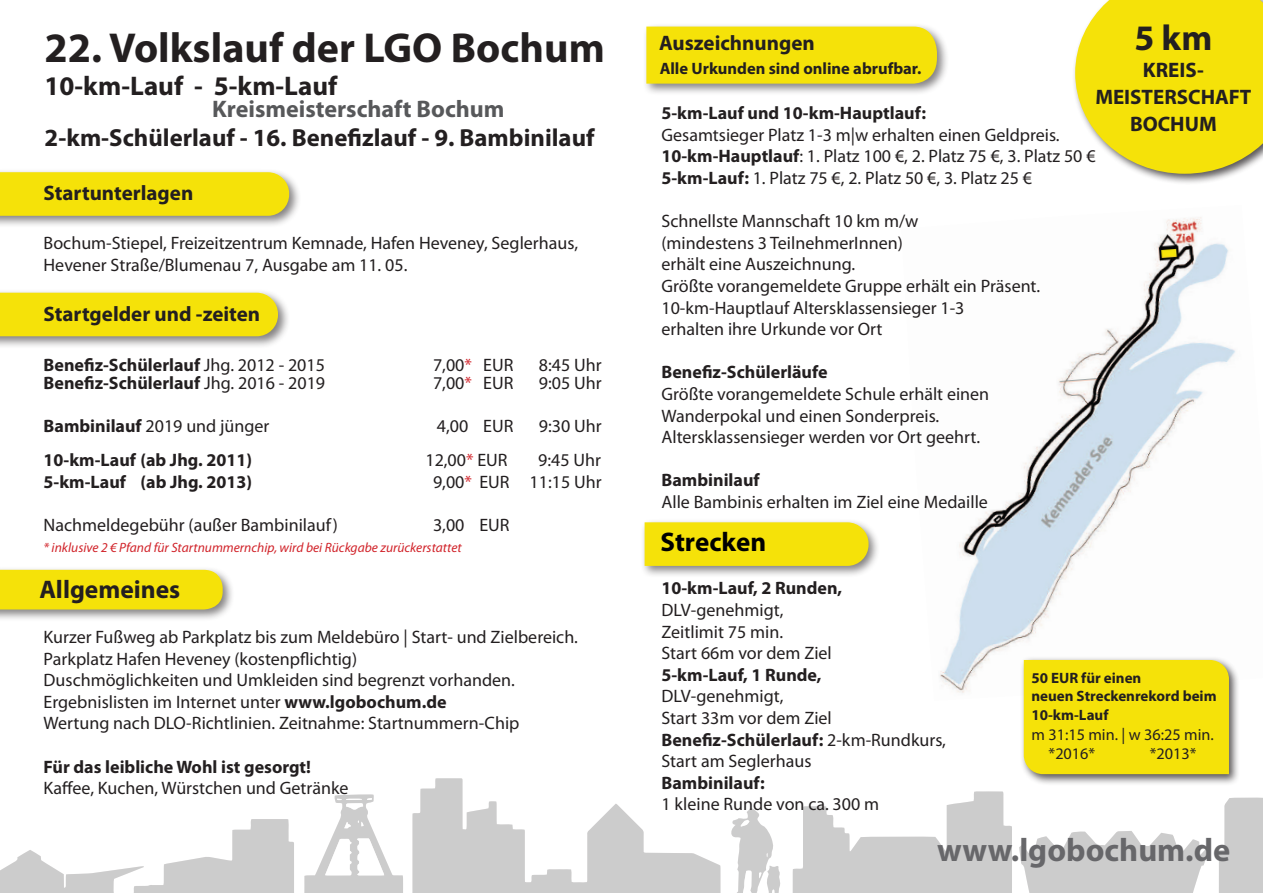
<style>
.page{position:relative;width:1263px;height:893px;background:#fff}
.page>*{position:absolute;margin:0;border:0;box-sizing:border-box;transform-origin:0 0}
.t1{font:700 42px "Myriad Pro";color:#231f20}
.t2{font:700 36px "Myriad Pro";color:#231f20}
.t3{font:700 32.55px "Myriad Pro";color:#67676a}
.t4{font:700 27px "Myriad Pro";color:#231f20}
.t5{font:700 27px "Myriad Pro";color:#000001}
.t6{font:700 25.5px "Myriad Pro";color:#231f20}
.t7{font:700 24.75px "Myriad Pro";color:#231f20}
.t8{font:700 24px "Myriad Pro";color:#57585a}
.t9{font:700 21px/27px "Myriad Pro";color:#231f20;text-align:center}
.t10{font:18px/21.6px "Myriad Pro";color:#231f20}
.t11{font:700 18px "Myriad Pro";color:#231f20}
.t12{font:700 16.5px "Myriad Pro";color:#231f20}
.t13{font:16.2px/19.5px "Myriad Pro";color:#231f20}
.t14{font:700 15px/18px "Myriad Pro";color:#231f20}
.t15{font:italic 13.5px "Myriad Pro";color:#d1232a}
.s1{font-weight:400}
.s2{color:#d1232a}
.s3{font-weight:700}
.s4{color:#fff}
</style>
<div class="page">
<img style="left:940px;top:217px;width:296px;height:476px">
<div style="left:0;top:168px;width:301px;height:60px;background:#231f20;opacity:.56"></div>
<div style="left:0;top:172px;width:289px;height:44px;background:#f5e209"></div>
<div style="left:0;top:289px;width:290px;height:60px;background:#231f20;opacity:.56"></div>
<div style="left:0;top:293px;width:278px;height:43px;background:#f5e209"></div>
<svg style="left:0;top:778px;width:1263px;height:115px"></svg>
<svg style="left:325px;top:838px;width:59px;height:37px"></svg>
<svg style="left:743px;top:870px;width:9px;height:23px"></svg>
<svg style="left:740px;top:820px;width:9px;height:6px"></svg>
<svg style="left:344px;top:822px;width:7px;height:7px"></svg>
<svg style="left:759px;top:872px;width:2px;height:6px"></svg>
<svg style="left:337px;top:798px;width:35px;height:12px"></svg>
<svg style="left:358px;top:820px;width:6px;height:6px"></svg>
<div style="left:641px;top:518px;width:240px;height:61px;background:#231f20;opacity:.56"></div>
<div style="left:645px;top:522px;width:223px;height:44px;background:#f5e209"></div>
<div style="left:642px;top:22px;width:307px;height:74px;background:#231f20;opacity:.56"></div>
<div style="left:646px;top:27px;width:291px;height:57px;background:#f5e209"></div>
<div style="left:0;top:566px;width:235px;height:56px;background:#231f20;opacity:.56"></div>
<div style="left:0;top:570px;width:223px;height:39px;background:#f5e209"></div>
<div style="left:1020px;top:656px;width:221px;height:129px;background:#231f20;opacity:.75"></div>
<div style="left:1024px;top:660px;width:205px;height:114px;background:#f5e209"></div>
<div style="left:1071px;top:0;width:192px;height:185px;background:#231f20;opacity:.75"></div>
<svg style="left:1075px;top:0;width:188px;height:174px"></svg>
<h1 class="t1" style="left:45px;top:20px;width:562px">22. Volkslauf der LGO Bochum</h1>
<h3 class="t4" style="left:45px;top:68px;width:294px">10-km-Lauf - 5-km-Lauf</h3>
<h3 class="t8" style="left:212px;top:93px;width:294px">Kreismeisterschaft Bochum</h3>
<h3 class="t7" style="left:45px;top:121px;width:551px">2-km-Schülerlauf - 16. Benefizlauf - 9. Bambinilauf</h3>
<p class="t9" style="left:44px;top:179px;width:151px">Startunterlagen</p>
<p class="t10" style="left:44px;top:232px;width:536px">Bochum-Stiepel, Freizeitzentrum Kemnade, Hafen Heveney, Seglerhaus,<br>Hevener Straße/Blumenau 7, Ausgabe am 11. 05.</p>
<p class="t9" style="left:44px;top:300px;width:218px">Startgelder und -zeiten</p>
<p class="t11" style="left:44px;top:353px;width:283px">Benefiz-Schülerlauf <span class="s1">Jhg. 2012 - 2015</span></p>
<p class="t10" style="left:433px;top:353px;width:82px">7,00<span class="s2">*</span> EUR</p>
<p class="t10" style="left:539px;top:353px;width:64px">8:45 Uhr</p>
<p class="t11" style="left:44px;top:371px;width:283px">Benefiz-Schülerlauf <span class="s1">Jhg. 2016 - 2019</span></p>
<p class="t10" style="left:433px;top:372px;width:82px">7,00<span class="s2">*</span> EUR</p>
<p class="t10" style="left:539px;top:372px;width:64px">9:05 Uhr</p>
<p class="t10" style="left:44px;top:415px;width:227px"><span class="s3">Bambinilauf</span> 2019 und jünger</p>
<p class="t10" style="left:437px;top:415px;width:166px">4,00 EUR <span class="s4">0</span>9:30 Uhr</p>
<p class="t11" style="left:44px;top:448px;width:210px">10-km-Lauf (ab Jhg. 2011)</p>
<p class="t10" style="left:425px;top:449px;width:84px">12,00<span class="s2">*</span> EUR</p>
<p class="t10" style="left:538px;top:449px;width:64px">9:45 Uhr</p>
<p class="t11" style="left:44px;top:470px;width:210px">5-km-Lauf (ab Jhg. 2013)</p>
<p class="t10" style="left:433px;top:470px;width:170px">9,00<span class="s2">*</span> EUR 11:15 Uhr</p>
<p class="t10" style="left:44px;top:514px;width:296px">Nachmeldegebühr (außer Bambinilauf)</p>
<p class="t10" style="left:433px;top:514px;width:78px">3,00 EUR</p>
<p class="t15" style="left:44px;top:539px;width:420px">* inklusive 2 € Pfand für Startnummernchip, wird bei Rückgabe zurückerstattet</p>
<h3 class="t6" style="left:39px;top:573px;width:142px">Allgemeines</h3>
<p class="t10" style="left:44px;top:626px;width:536px">Kurzer Fußweg ab Parkplatz bis zum Meldebüro | Start- und Zielbereich.<br>Parkplatz Hafen Heveney (kostenpflichtig)<br>Duschmöglichkeiten und Umkleiden sind begrenzt vorhanden.<br>Ergebnislisten im Internet unter <span class="s3">www.lgobochum.de<br></span>Wertung nach DLO-Richtlinien. Zeitnahme: Startnummern-Chip</p>
<p class="t11" style="left:44px;top:755px;width:269px">Für das leibliche Wohl ist gesorgt!</p>
<p class="t10" style="left:44px;top:777px;width:306px">Kaffee, Kuchen, Würstchen und Getränke</p>
<h2 class="t2" style="left:1134px;top:14px;width:80px">5 km</h2>
<p class="t9" style="left:1095px;top:56px;width:158px">KREIS-<br>MEISTERSCHAFT<br>BOCHUM</p>
<p class="t9" style="left:659px;top:29px;width:157px">Auszeichnungen</p>
<p class="t12" style="left:660px;top:58px;width:263px">Alle Urkunden sind online abrufbar.</p>
<p class="t11" style="left:661px;top:101px;width:266px">5-km-Lauf und 10-km-Hauptlauf:</p>
<p class="t10" style="left:661px;top:124px;width:436px">Gesamtsieger Platz 1-3 m|w erhalten einen Geldpreis.<br><span class="s3">10-km-Hauptlauf</span>: 1. Platz 100 €, 2. Platz 75 €, 3. Platz 50 €<br><span class="s3">5-km-Lauf:</span> 1. Platz 75 €, 2. Platz 50 €, 3. Platz 25 €</p>
<p class="t10" style="left:661px;top:210px;width:380px">Schnellste Mannschaft 10 km m/w<br>(mindestens 3 TeilnehmerInnen)<br>erhält eine Auszeichnung.<br>Größte vorangemeldete Gruppe erhält ein Präsent.<br>10-km-Hauptlauf Altersklassensieger 1-3<br>erhalten ihre Urkunde vor Ort</p>
<p class="t11" style="left:661px;top:361px;width:168px">Benefiz-Schülerläufe</p>
<p class="t10" style="left:661px;top:383px;width:329px">Größte vorangemeldete Schule erhält einen<br>Wanderpokal und einen Sonderpreis.<br>Altersklassensieger werden vor Ort geehrt.</p>
<p class="t11" style="left:661px;top:469px;width:100px">Bambinilauf</p>
<p class="t10" style="left:661px;top:491px;width:328px">Alle Bambinis erhalten im Ziel eine Medaille</p>
<h3 class="t5" style="left:660px;top:524px;width:107px">Strecken</h3>
<p class="t11" style="left:661px;top:577px;width:182px">10-km-Lauf, 2 Runden,</p>
<p class="t10" style="left:661px;top:599px;width:172px">DLV-genehmigt,<br>Zeitlimit 75 min.<br>Start 66m vor dem Ziel</p>
<p class="t11" style="left:661px;top:663px;width:161px">5-km-Lauf, 1 Runde,</p>
<p class="t10" style="left:661px;top:685px;width:286px">DLV-genehmigt,<br>Start 33m vor dem Ziel<br><span class="s3">Benefiz-Schülerlauf:</span> 2-km-Rundkurs,<br>Start am Seglerhaus</p>
<p class="t11" style="left:661px;top:771px;width:105px">Bambinilauf:</p>
<p class="t10" style="left:661px;top:793px;width:219px">1 kleine Runde von ca. 300 m</p>
<p class="t14" style="left:1031px;top:668px;width:187px">50 EUR für einen<br>neuen Streckenrekord beim</p>
<p class="t14" style="left:1031px;top:706px;width:78px">10-km-Lauf</p>
<p class="t13" style="left:1048px;top:724px;width:167px;text-indent:-17px">m 31:15 min. | w 36:25 min. *2016*</p>
<p class="t13" style="left:1150px;top:744px;width:48px">*2013*</p>
<h3 class="t3" style="left:937px;top:829px;width:295px">www.lgobochum.de</h3>
</div>
